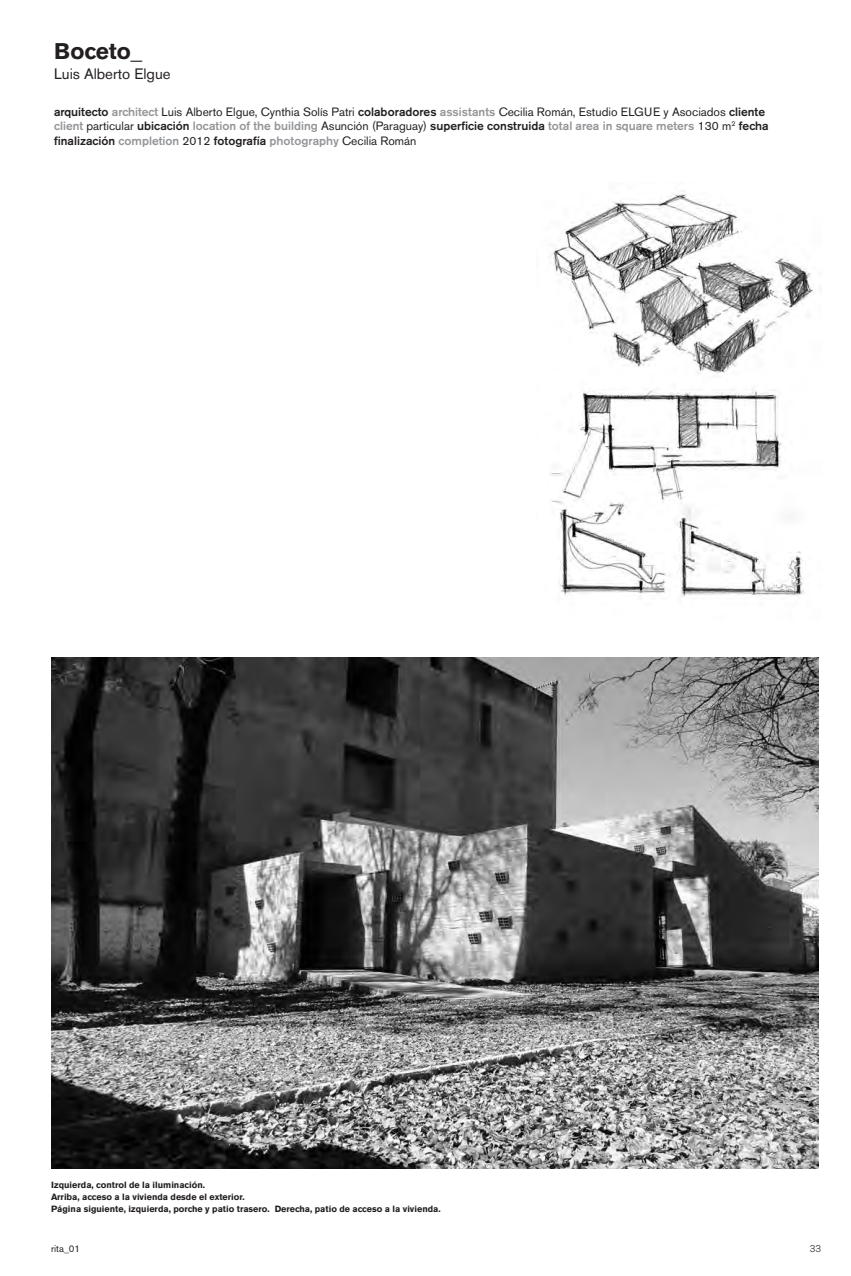
<style>
.page{position:relative;width:851px;height:1276px;background:#fff}
.page>*{position:absolute;margin:0;border:0;box-sizing:border-box;transform-origin:0 0}
.t1{font:700 22.5px "Akzidenz Grotesk BE";color:#231f20}
.t2{font:15px "Akzidenz Grotesk BE";color:#231f20}
.pie_foto{font:12px "Akzidenz Grotesk BE";color:#231f20}
.pie_foto-2{font:500 12px "Akzidenz Grotesk BE";color:#939598}
.pie_foto-3{font:500 12px "Akzidenz Grotesk BE";color:#231f20}
.t3{font:9.75px "Akzidenz Grotesk BE";color:#231f20}
.t4{font:300 9.75px "Akzidenz Grotesk BE";color:#231f20}
.t5{font:700 9px "Akzidenz Grotesk BE";color:#231f20}
.s1{font-weight:500}
.s2{font-weight:500;color:#939598}
.s3{font-weight:400;color:#231f20}
.s4{color:#231f20}
.s5{color:#939598}
.s6{font-weight:400}
</style>
<div class="page">
<img style="left:51px;top:657px;width:767px;height:511px">
<img style="left:550px;top:190px;width:265px;height:407px">
<p class="t1" style="left:54px;top:39px;width:90px">Boceto_</p>
<p class="t2" style="left:54px;top:65px;width:118px">Luis Alberto Elgue</p>
<p class="pie_foto" style="left:54px;top:104px;width:712px"><span class="s1">arquitecto</span> <span class="s2">architect</span> Luis Alberto Elgue, Cynthia Solís Patri <span class="s1">colaboradores</span> <span class="s2">assistants</span> Cecilia Román, Estudio ELGUE y Asociados <span class="s1">cliente</span></p>
<p class="pie_foto-2" style="left:54px;top:119px;width:716px">client <span class="s3">particular</span> <span class="s4">ubicación</span> location of the building <span class="s3">Asunción (Paraguay)</span> <span class="s4">superficie construida</span> total area in square meters <span class="s3">130 m</span><sup>2</sup> <span class="s4">fecha</span></p>
<p class="pie_foto-3" style="left:54px;top:133px;width:364px">finalización <span class="s5">completion</span> <span class="s6">2012</span> fotografía <span class="s5">photography</span> <span class="s6">Cecilia Román</span></p>
<p class="t5" style="left:51px;top:1179px;width:155px">Izquierda, control de la iluminación.</p>
<p class="t5" style="left:51px;top:1191px;width:195px">Arriba, acceso a la vivienda desde el exterior.</p>
<p class="t5" style="left:51px;top:1203px;width:391px">Página siguiente, izquierda, porche y patio trasero. Derecha, patio de acceso a la vivienda.</p>
<p class="t3" style="left:51px;top:1242px;width:31px">rita_01</p>
<p class="t4" style="left:809px;top:1242px;width:13px">33</p>
</div>
